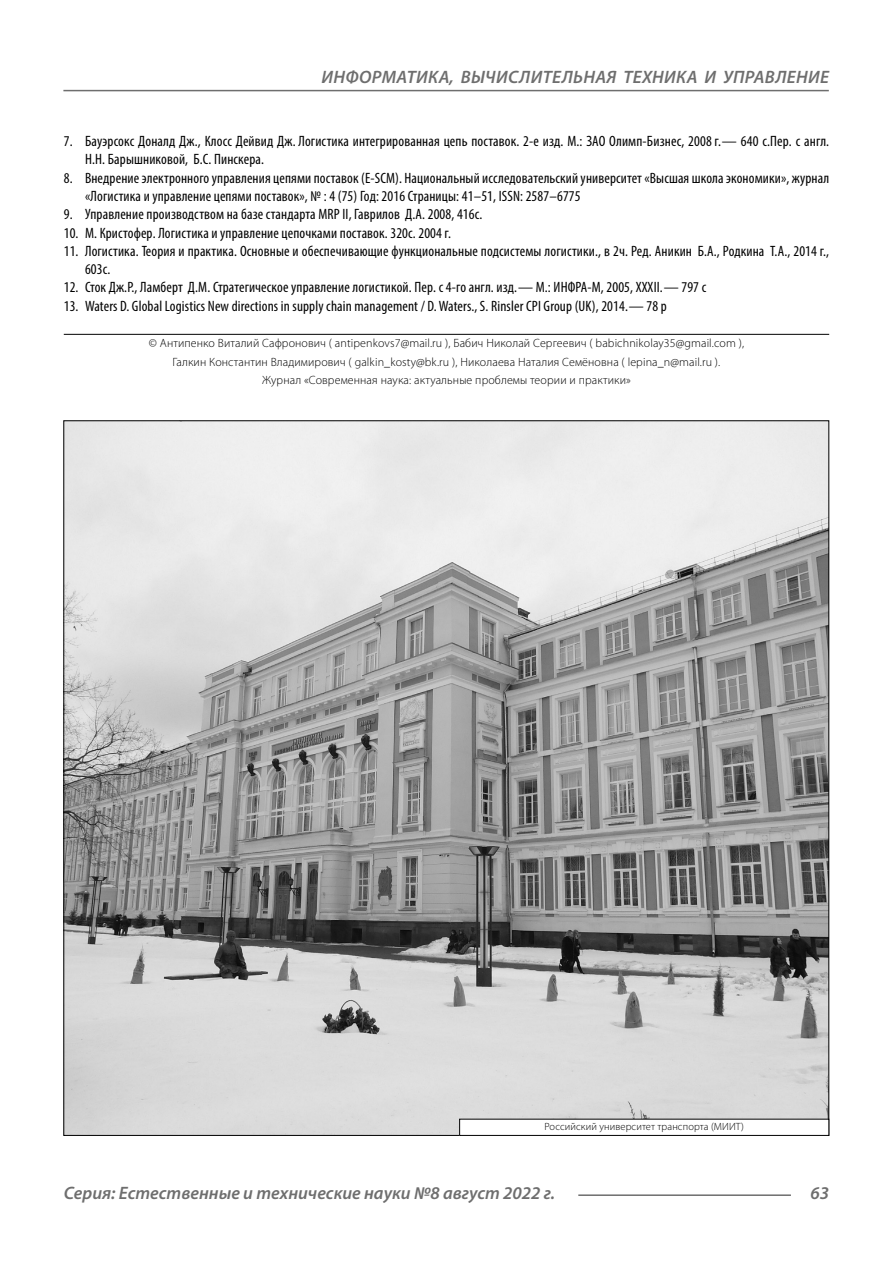
<style>
.page{position:relative;width:893px;height:1263px;background:#fff}
.page>*{position:absolute;margin:0;border:0;box-sizing:border-box;transform-origin:0 0}
.t1{font:italic 600 18px "Myriad Pro";color:#6e6e6e}
.t2{font:condensed 15px/18.3px "Myriad Pro";letter-spacing:.01em;color:#000}
.Copy{font:300 12px/18.3px "Myriad Pro";letter-spacing:.01em;color:#000;text-align:center}
.Author-doc{font:300 10.5px "Myriad Pro";letter-spacing:.01em;color:#000}
</style>
<div class="page">
<hr style="left:64px;top:334px;width:765px;height:1px;background:#000">
<img style="left:65px;top:422px;width:762px;height:712px">
<div style="left:460px;top:1119px;width:369px;height:16px;background:#fff"></div>
<div style="left:459px;top:1119px;width:370px;height:17px;border:1px solid #000"></div>
<hr style="left:578px;top:1194px;width:213px;height:2px;background:#6e6e6e">
<hr style="left:63px;top:90px;width:766px;height:1px;background:#6e6e6e">
<p class="t1" style="left:321px;top:66px;width:25px">Информатика</p>
<p class="t1" style="left:450px;top:66px;width:48px">, вычислител</p>
<p class="t1" style="left:573px;top:66px;width:23px">ьная</p>
<p class="t1" style="left:623px;top:66px;width:12px">техника</p>
<p class="t1" style="left:705px;top:66px;width:41px">и управление</p>
<p class="t2" style="left:85px;top:132px;width:746px;text-indent:-21px">7. Бауэрсокс Доналд Дж., Клосс Дейвид Дж. Логистика интегрированная цепь поставок. 2-е изд. М.: ЗАО Олимп-Бизнес, 2008 г.— 640 с.Пер. с англ.<br>Н.Н. Барышниковой, Б.С. Пинскера.</p>
<p class="t2" style="left:85px;top:168px;width:746px;text-indent:-21px">8. Внедрение электронного управления цепями поставок (E-SCM). Национальный исследовательский университет «Высшая школа экономики», журнал «Логистика и управление цепями поставок», № : 4 (75) Год: 2016 Страницы: 41–51, ISSN: 2587–6775</p>
<p class="t2" style="left:64px;top:205px;width:420px">9. Управление производством на базе стандарта MRP II, Гаврилов Д.А. 2008, 416с.</p>
<p class="t2" style="left:64px;top:223px;width:389px">10. М. Кристофер. Логистика и управление цепочками поставок. 320с. 2004 г.</p>
<p class="t2" style="left:85px;top:242px;width:746px;text-indent:-21px">11. Логистика. Теория и практика. Основные и обеспечивающие функциональные подсистемы логистики., в 2ч. Ред. Аникин Б.А., Родкина Т.А., 2014 г.,<br>603с.</p>
<p class="t2" style="left:64px;top:278px;width:644px">12. Сток Дж.Р., Ламберт Д.М. Стратегическое управление логистикой. Пер. с 4-го англ. изд.— М.: ИНФРА-М, 2005, XXXII.— 797 с</p>
<p class="t2" style="left:64px;top:296px;width:605px">13. Waters D. Global Logistics New directions in supply chain management / D.Waters., S. Rinsler CPI Group (UK), 2014.— 78 p</p>
<p class="Copy" style="left:149px;top:334px;width:597px">© Антипенко Виталий Сафронович ( antipenkovs7@mail.ru ), Бабич Николай Сергеевич ( babichnikolay35@gmail.com ),<br>Галкин Константин Владимирович ( galkin_kosty@bk.ru ), Николаева Наталия Семёновна ( lepina_n@mail.ru ).<br>Журнал «Современная наука: актуальные проблемы теории и практики»</p>
<p class="Author-doc" style="left:544px;top:1120px;width:201px">Российский университет транспорта (МИИТ)</p>
<p class="t1" style="left:64px;top:1182px;width:493px">Серия: Естественные и технические науки №8 август 2022 г.</p>
<p class="t1" style="left:810px;top:1182px;width:20px">63</p>
</div>
